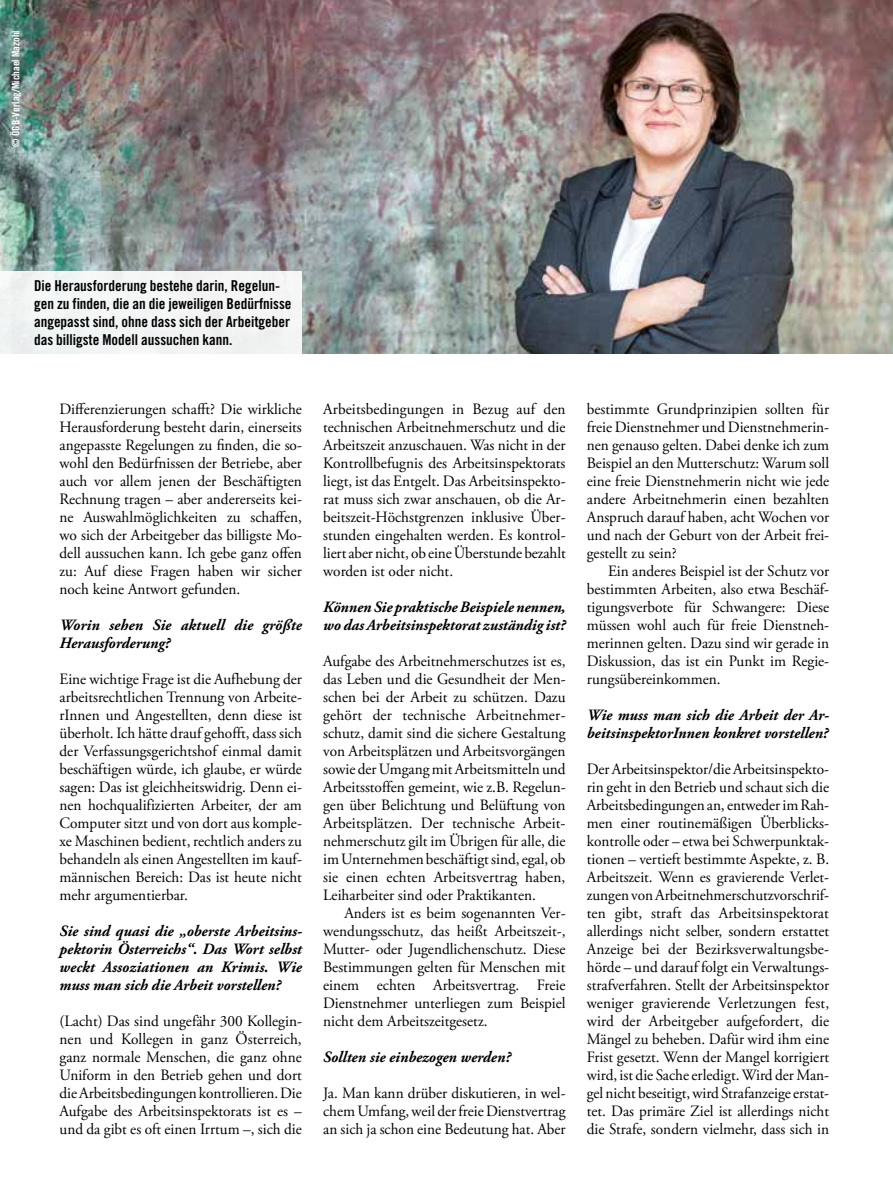
<style>
.page{position:relative;width:893px;height:1191px;background:#fff}
.page>*{position:absolute;margin:0;border:0;box-sizing:border-box;transform-origin:0 0}
.t1{font:15.75px/18px "Adobe Garamond Pro";color:#000;text-align:justify}
.t2{font:italic 700 15.75px/18px "Adobe Garamond Pro";color:#000}
.t3{font:15px/18px "Trade Gothic Bold Cond Twenty";color:#000}
.t4{font:10.5px "Trade Gothic Bold Cond Twenty";color:#fff}
</style>
<div class="page">
<img style="left:0;top:0;width:893px;height:353px">
<div style="left:0;top:271px;width:302px;height:82px;background:#f3f5f4"></div>
<p class="t4" style="left:9px;top:147px;width:118px;rotate:-90deg">© ÖGB-Verlag/Michael Mazohl</p>
<p class="t3" style="left:34px;top:276px;width:259px">Die Herausforderung bestehe darin, Regelun&shy;gen zu finden, die an die jeweiligen Bedürfnisse angepasst sind, ohne dass sich der Arbeitgeber das billigste Modell aussuchen kann.</p>
<p class="t1" style="left:60px;top:401px;width:244px">Differenzierungen schafft? Die wirkliche Herausforderung besteht darin, einerseits angepasste Regelungen zu finden, die so&shy;wohl den Bedürfnissen der Betriebe, aber auch vor allem jenen der Beschäftigten Rechnung tragen – aber andererseits kei&shy;ne Auswahlmöglichkeiten zu schaffen, wo sich der Arbeitgeber das billigste Mo&shy;dell aussuchen kann. Ich gebe ganz offen zu: Auf diese Fragen haben wir sicher noch keine Antwort gefunden.</p>
<p class="t2" style="left:60px;top:616px;width:244px">Worin sehen Sie aktuell die größte<br>Herausforderung?</p>
<p class="t1" style="left:60px;top:671px;width:244px">Eine wichtige Frage ist die Aufhebung der arbeitsrechtlichen Trennung von Arbeite&shy;rInnen und Angestellten, denn diese ist überholt. Ich hätte drauf gehofft, dass sich der Verfassungsgerichtshof einmal damit beschäftigen würde, ich glaube, er würde sagen: Das ist gleichheitswidrig. Denn ei&shy;nen hochqualifizierten Arbeiter, der am Computer sitzt und von dort aus komple&shy;xe Maschinen bedient, rechtlich anders zu behandeln als einen Angestellten im kauf&shy;männischen Bereich: Das ist heute nicht mehr argumentierbar.</p>
<p class="t2" style="left:60px;top:922px;width:244px;text-align:justify">Sie sind quasi die „oberste Arbeitsins&shy;pektorin Österreichs“. Das Wort selbst weckt Assoziationen an Krimis. Wie muss man sich die Arbeit vorstellen?</p>
<p class="t1" style="left:60px;top:1013px;width:244px">(Lacht) Das sind ungefähr 300 Kollegin&shy;nen und Kollegen in ganz Österreich, ganz normale Menschen, die ganz ohne Uniform in den Betrieb gehen und dort die Arbeitsbedingungen kontrollieren. Die Aufgabe des Arbeitsinspektorats ist es – und da gibt es oft einen Irrtum –, sich die</p>
<p class="t1" style="left:323px;top:401px;width:244px">Arbeitsbedingungen in Bezug auf den technischen Arbeitnehmerschutz und die Arbeitszeit anzuschauen. Was nicht in der Kontrollbefugnis des Arbeitsinspektorats liegt, ist das Entgelt. Das Arbeitsinspekto&shy;rat muss sich zwar anschauen, ob die Ar&shy;beitszeit-Höchstgrenzen inklusive Über&shy;stunden eingehalten werden. Es kontrol&shy;liert aber nicht, ob eine Überstunde bezahlt worden ist oder nicht.</p>
<p class="t2" style="left:323px;top:598px;width:244px">Können Sie praktische Beispiele nennen, wo das Arbeitsinspektorat zuständig ist?</p>
<p class="t1" style="left:323px;top:653px;width:244px">Aufgabe des Arbeitnehmerschutzes ist es, das Leben und die Gesundheit der Men&shy;schen bei der Arbeit zu schützen. Dazu gehört der technische Arbeitnehmer&shy;schutz, damit sind die sichere Gestaltung von Arbeitsplätzen und Arbeitsvorgängen sowie der Umgang mit Arbeitsmitteln und Arbeitsstoffen gemeint, wie z.B. Regelun&shy;gen über Belichtung und Belüftung von Arbeitsplätzen. Der technische Arbeit&shy;nehmerschutz gilt im Übrigen für alle, die im Unternehmen beschäftigt sind, egal, ob sie einen echten Arbeitsvertrag haben, Leiharbeiter sind oder Praktikanten.</p>
<p class="t1" style="left:323px;top:905px;width:244px;text-indent:21px">Anders ist es beim sogenannten Ver&shy;wendungsschutz, das heißt Arbeitszeit-, Mutter- oder Jugendlichenschutz. Diese Bestimmungen gelten für Menschen mit einem echten Arbeitsvertrag. Freie Dienstnehmer unterliegen zum Beispiel nicht dem Arbeitszeitgesetz.</p>
<p class="t2" style="left:323px;top:1048px;width:189px">Sollten sie einbezogen werden?</p>
<p class="t1" style="left:323px;top:1085px;width:244px">Ja. Man kann drüber diskutieren, in wel&shy;chem Umfang, weil der freie Dienstvertrag an sich ja schon eine Bedeutung hat. Aber</p>
<p class="t1" style="left:587px;top:401px;width:244px">bestimmte Grundprinzipien sollten für freie Dienstnehmer und Dienstnehmerin&shy;nen genauso gelten. Dabei denke ich zum Beispiel an den Mutterschutz: Warum soll eine freie Dienstnehmerin nicht wie jede andere Arbeitnehmerin einen bezahlten Anspruch darauf haben, acht Wochen vor und nach der Geburt von der Arbeit frei&shy;gestellt zu sein?</p>
<p class="t1" style="left:587px;top:563px;width:244px;text-indent:21px">Ein anderes Beispiel ist der Schutz vor bestimmten Arbeiten, also etwa Beschäf&shy;tigungsverbote für Schwangere: Diese müssen wohl auch für freie Dienstneh&shy;merinnen gelten. Dazu sind wir gerade in Diskussion, das ist ein Punkt im Regie&shy;rungsübereinkommen.</p>
<p class="t2" style="left:587px;top:706px;width:244px">Wie muss man sich die Arbeit der Ar&shy;beitsinspektorInnen konkret vorstellen?</p>
<p class="t1" style="left:587px;top:761px;width:244px">Der Arbeitsinspektor/die Arbeitsinspekto&shy;rin geht in den Betrieb und schaut sich die Arbeitsbedingungen an, entweder im Rah&shy;men einer routinemäßigen Überblicks&shy;kontrolle oder – etwa bei Schwerpunktak&shy;tionen – vertieft bestimmte Aspekte, z. B.<br>Arbeitszeit. Wenn es gravierende Verlet&shy;zungen von Arbeitnehmerschutzvorschrif&shy;ten gibt, straft das Arbeitsinspektorat allerdings nicht selber, sondern erstattet Anzeige bei der Bezirksverwaltungsbe&shy;hörde – und darauf folgt ein Verwaltungs&shy;strafverfahren. Stellt der Arbeitsinspektor weniger gravierende Verletzungen fest, wird der Arbeitgeber aufgefordert, die Mängel zu beheben. Dafür wird ihm eine Frist gesetzt. Wenn der Mangel korrigiert wird, ist die Sache erledigt. Wird der Man&shy;gel nicht beseitigt, wird Strafanzeige erstat&shy;tet. Das primäre Ziel ist allerdings nicht die Strafe, sondern vielmehr, dass sich in</p>
</div>
